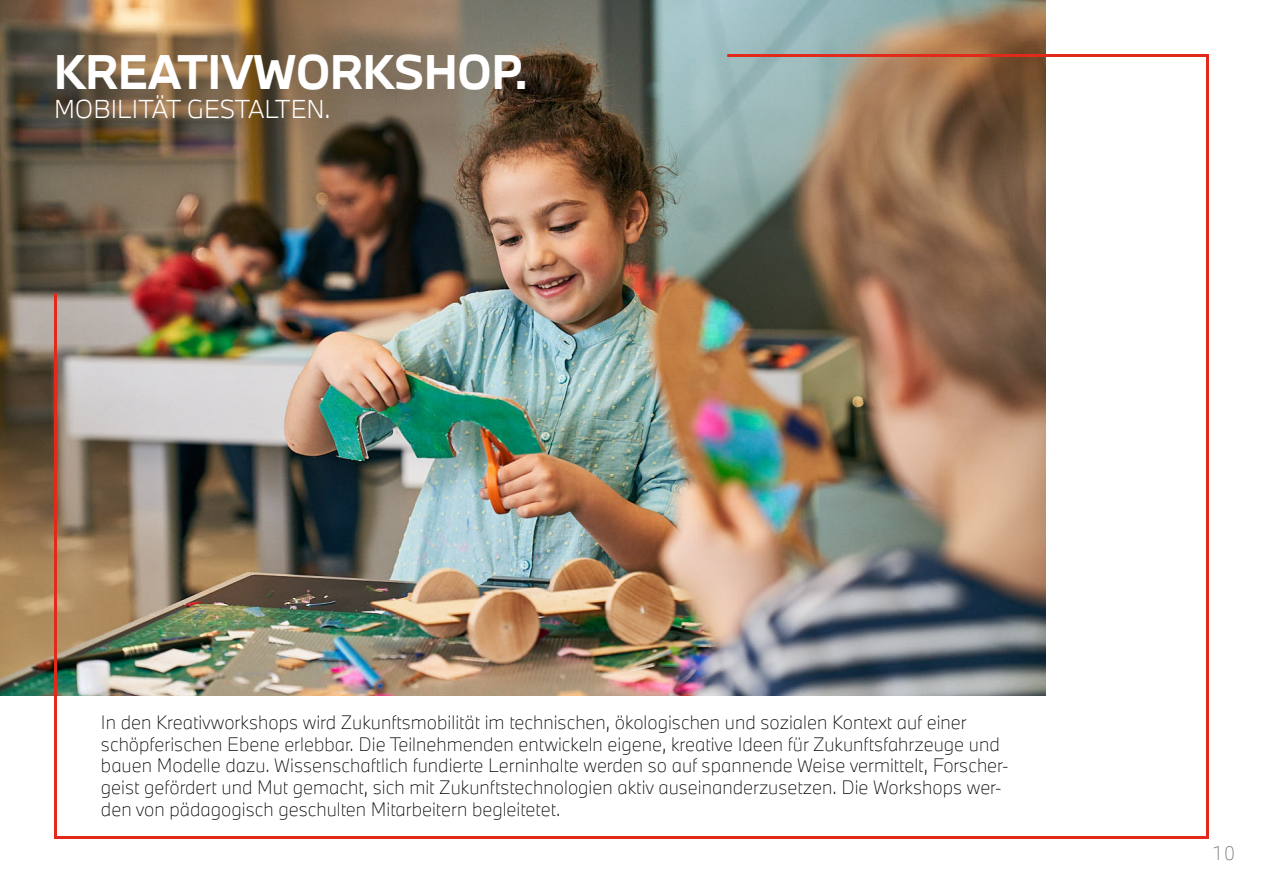
<style>
.page{position:relative;width:1263px;height:893px;background:#fff}
.page>*{position:absolute;margin:0;border:0;box-sizing:border-box;transform-origin:0 0}
.t1{font:700 45px "BMW Type Next";color:#fff}
.t2{font:300 24px "BMW Type Next";color:#fff}
.t3{font:100 18px/21.6px "BMW Type Next";color:#000}
.t4{font:100 18px "BMW Type Next";color:#706f6f}
</style>
<div class="page">
<img style="left:0;top:0;width:1045px;height:695px">
<hr style="left:54px;top:293px;width:3px;height:546px;background:#e22a1b">
<hr style="left:727px;top:54px;width:482px;height:3px;background:#e22a1b">
<hr style="left:1206px;top:54px;width:3px;height:785px;background:#e22a1b">
<hr style="left:54px;top:836px;width:1155px;height:3px;background:#e22a1b">
<h1 class="t1" style="left:54px;top:41px;width:475px">KREATIVWORKSHOP.</h1>
<h2 class="t2" style="left:54px;top:92px;width:278px">MOBILITÄT GESTALTEN.</h2>
<p class="t3" style="left:101px;top:711px;width:909px">In den Kreativworkshops wird Zukunftsmobilität im technischen, ökologischen und sozialen Kontext auf einer schöpferischen Ebene erlebbar. Die Teilnehmenden entwickeln eigene, kreative Ideen für Zukunftsfahrzeuge und bauen Modelle dazu. Wissenschaftlich fundierte Lerninhalte werden so auf spannende Weise vermittelt, Forscher&shy;geist gefördert und Mut gemacht, sich mit Zukunftstechnologien aktiv auseinanderzusetzen. Die Workshops wer&shy;den von pädagogisch geschulten Mitarbeitern begleitetet.</p>
<p class="t4" style="left:1212px;top:841px;width:25px">10</p>
</div>
